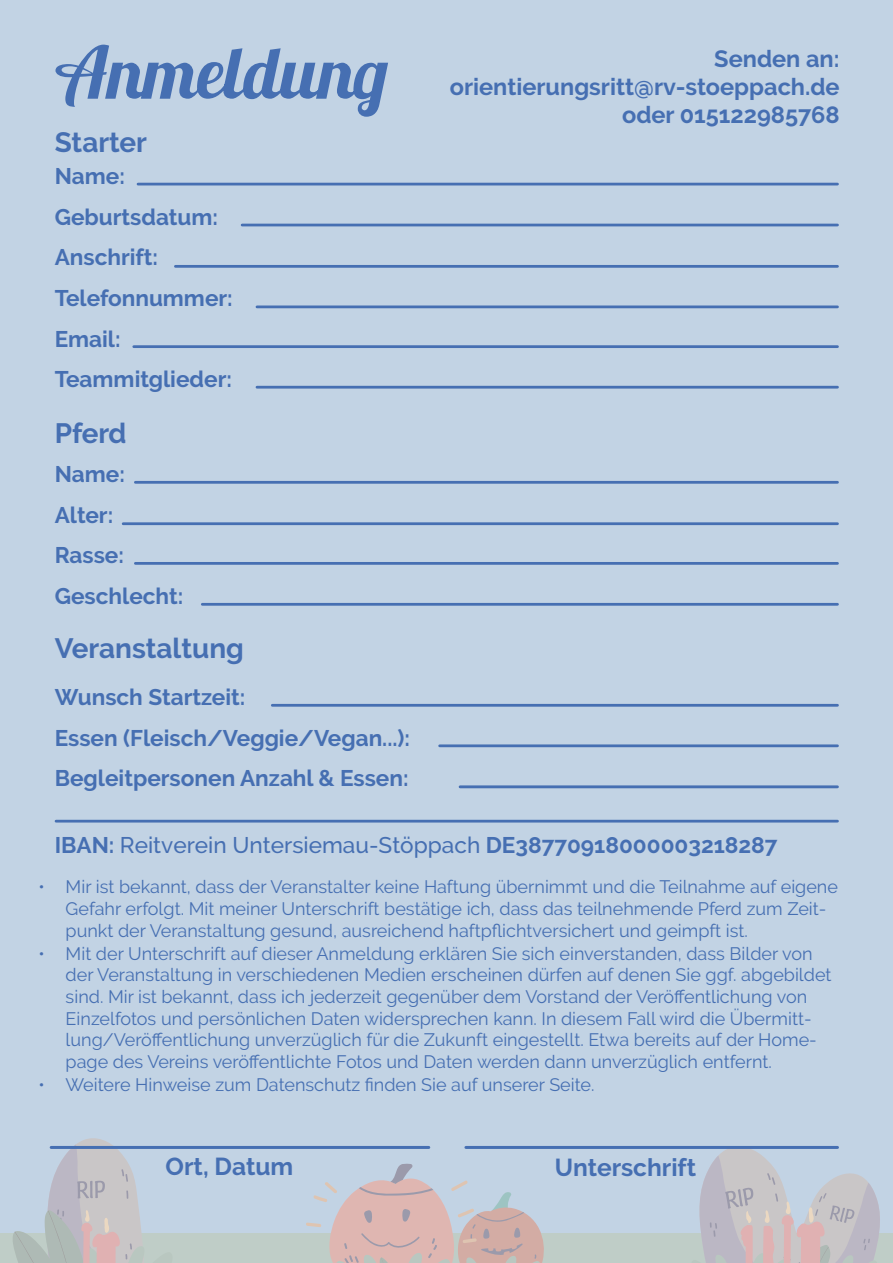
<style>
.page{position:relative;width:893px;height:1263px;background:#fff}
.page>*{position:absolute;margin:0;border:0;box-sizing:border-box;transform-origin:0 0}
.t1{font:700 27.9px "Raleway";color:#466fb2}
.t2{font:700 24.45px "Raleway";color:#466fb2}
.t3{font:700 23.55px/28.2px "Raleway";color:#466fb2;text-align:right}
.t4{font:700 22.65px/40.2px "Raleway";color:#466fb2}
.t5{font:500 22.65px "Raleway";color:#466fb2}
.t6{font:18px/21.6px "Raleway";color:#466fb2}
.s1{font-weight:700}
</style>
<div class="page">
<div style="left:0;top:0;width:893px;height:1235px;background:#c2d3e4"></div>
<div style="left:0;top:1233px;width:893px;height:30px;background:#bfcdc7"></div>
<svg style="left:306px;top:1163px;width:238px;height:100px"></svg>
<svg style="left:699px;top:1146px;width:181px;height:117px"></svg>
<svg style="left:13px;top:1138px;width:129px;height:125px"></svg>
<svg style="left:55px;top:45px;width:333px;height:72px"></svg>
<hr style="left:51px;top:1146px;width:378px;height:3px;background:#466fb2">
<hr style="left:466px;top:1146px;width:371px;height:3px;background:#466fb2">
<hr style="left:460px;top:785px;width:377px;height:3px;background:#466fb2">
<hr style="left:440px;top:744px;width:397px;height:3px;background:#466fb2">
<hr style="left:272px;top:704px;width:565px;height:3px;background:#466fb2">
<hr style="left:56px;top:820px;width:781px;height:2px;background:#466fb2">
<hr style="left:202px;top:603px;width:635px;height:3px;background:#466fb2">
<hr style="left:135px;top:562px;width:702px;height:3px;background:#466fb2">
<hr style="left:135px;top:481px;width:702px;height:3px;background:#466fb2">
<hr style="left:134px;top:345px;width:703px;height:3px;background:#466fb2">
<hr style="left:138px;top:183px;width:699px;height:2px;background:#466fb2">
<hr style="left:257px;top:386px;width:580px;height:3px;background:#466fb2">
<hr style="left:257px;top:305px;width:580px;height:3px;background:#466fb2">
<hr style="left:242px;top:224px;width:595px;height:2px;background:#466fb2">
<hr style="left:175px;top:265px;width:662px;height:3px;background:#466fb2">
<hr style="left:123px;top:522px;width:714px;height:3px;background:#466fb2">
<h1 class="t1" style="left:55px;top:126px;width:94px">Starter</h1>
<p class="t4" style="left:55px;top:156px;width:72px">Name:</p>
<p class="t4" style="left:55px;top:197px;width:165px">Geburtsdatum:</p>
<p class="t4" style="left:55px;top:237px;width:105px">Anschrift:</p>
<p class="t4" style="left:55px;top:278px;width:180px">Telefonnummer:</p>
<p class="t4" style="left:55px;top:319px;width:179px">Email:<br>Teammitglieder:</p>
<h1 class="t1" style="left:55px;top:417px;width:73px">Pferd</h1>
<p class="t4" style="left:55px;top:454px;width:72px">Name:</p>
<p class="t4" style="left:55px;top:495px;width:60px">Alter:</p>
<p class="t4" style="left:55px;top:535px;width:71px">Rasse:</p>
<p class="t4" style="left:55px;top:576px;width:130px">Geschlecht:</p>
<h1 class="t1" style="left:55px;top:632px;width:191px">Veranstaltung</h1>
<p class="t4" style="left:55px;top:677px;width:192px">Wunsch Startzeit:</p>
<p class="t4" style="left:55px;top:718px;width:357px">Essen (Fleisch/Veggie/Vegan...):</p>
<p class="t4" style="left:55px;top:758px;width:355px">Begleitpersonen Anzahl &amp; Essen:</p>
<h3 class="t3" style="left:450px;top:45px;width:391px">Senden an: orientierungsritt@rv-stoeppach.de oder 015122985768</h3>
<p class="t5" style="left:55px;top:832px;width:724px"><span class="s1">IBAN:</span> Reitverein Untersiemau-Stöppach <span class="s1">DE38770918000003218287</span></p>
<p class="t6" style="left:66px;top:876px;width:774px;text-indent:-27px">• Mir ist bekannt, dass der Veranstalter keine Haftung übernimmt und die Teilnahme auf eigene<br>Gefahr erfolgt. Mit meiner Unterschrift bestätige ich, dass das teilnehmende Pferd zum Zeit&shy;punkt der Veranstaltung gesund, ausreichend haftpflichtversichert und geimpft ist.</p>
<p class="t6" style="left:66px;top:942px;width:767px;text-indent:-27px">• Mit der Unterschrift auf dieser Anmeldung erklären Sie sich einverstanden, dass Bilder von der Veranstaltung in verschiedenen Medien erscheinen dürfen auf denen Sie ggf. abgebildet sind. Mir ist bekannt, dass ich jederzeit gegenüber dem Vorstand der Veröffentlichung von Einzelfotos und persönlichen Daten widersprechen kann. In diesem Fall wird die Übermitt&shy;lung/Veröffentlichung unverzüglich für die Zukunft eingestellt. Etwa bereits auf der Home&shy;page des Vereins veröffentlichte Fotos und Daten werden dann unverzüglich entfernt.</p>
<p class="t6" style="left:39px;top:1073px;width:557px">• Weitere Hinweise zum Datenschutz finden Sie auf unserer Seite.</p>
<h2 class="t2" style="left:166px;top:1153px;width:129px">Ort, Datum</h2>
<h2 class="t2" style="left:555px;top:1153px;width:143px">Unterschrift</h2>
</div>
